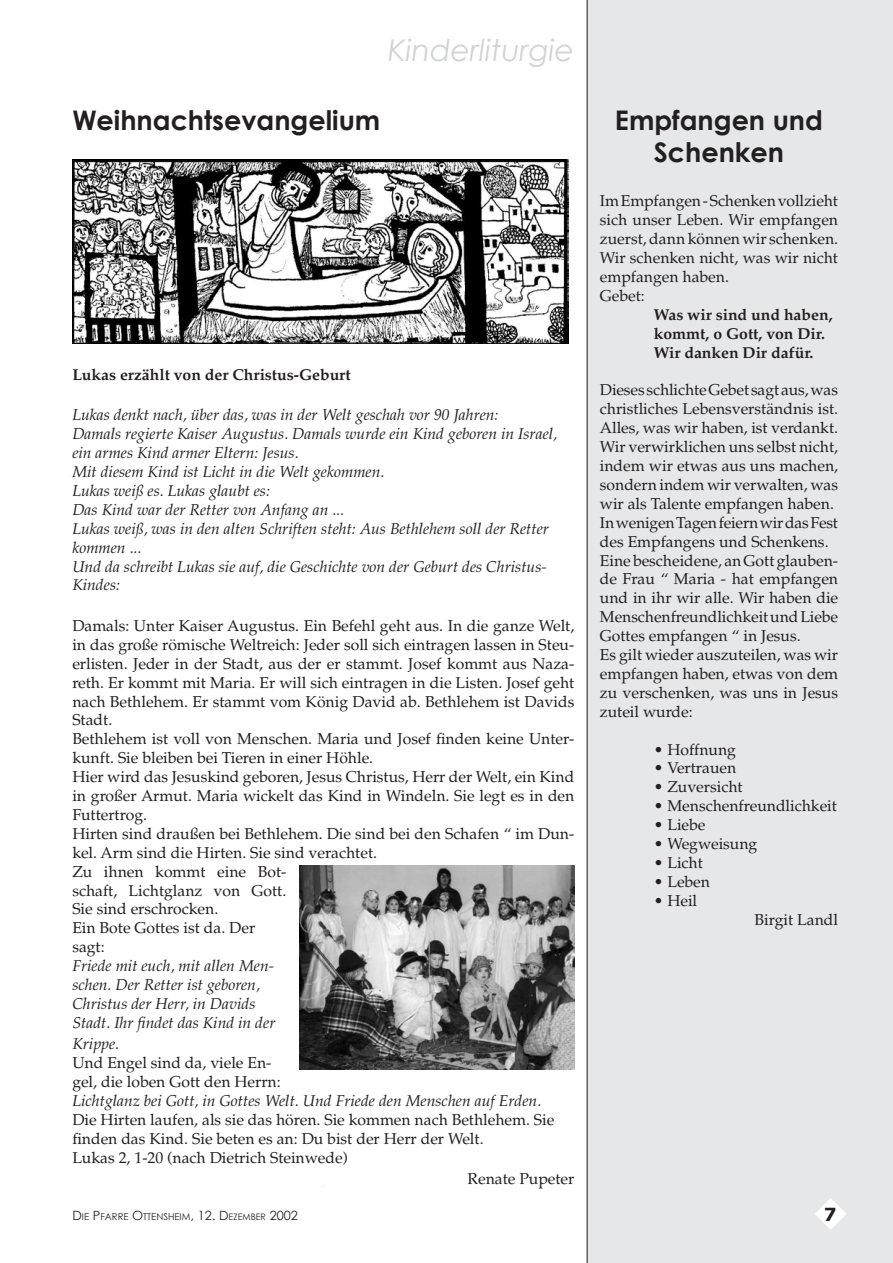
<style>
.page{position:relative;width:893px;height:1263px;background:#fff}
.page>*{position:absolute;margin:0;border:0;box-sizing:border-box;transform-origin:0 0}
.t1{font:italic 30px "Century Gothic";color:#d1d3d4}
.t2{font:700 27px/32.4px "Century Gothic";color:#231f20;text-align:center}
.t3{font:700 18px "Verdana";color:#231f20}
.t4{font:15.75px/18.9px "Palatino";color:#231f20}
.t5{font:italic 15.75px/18.9px "Palatino";color:#231f20}
.t6{font:700 15.75px/18.9px "Palatino";color:#231f20}
.t7{font:9.45px "Century Gothic";color:#231f20}
.s1{font-size:12.75px}
.s2{font-size:13.5px}
.s3{font-size:8.85px}
</style>
<div class="page">
<div style="left:587px;top:0;width:305px;height:1263px;background:#e6e7e8"></div>
<img style="left:72px;top:160px;width:496px;height:184px">
<img style="left:299px;top:866px;width:275px;height:204px">
<svg style="left:815px;top:1198px;width:31px;height:32px"></svg>
<hr style="left:586px;top:0;width:1px;height:1263px;background:#231f20">
<h1 class="t1" style="left:388px;top:31px;width:188px">Kinderliturgie</h1>
<h2 class="t2" style="left:72px;top:103px;width:309px">Weihnachtsevangelium</h2>
<p class="t6" style="left:72px;top:367px;width:280px">Lukas erzählt von der Christus-Geburt</p>
<p class="t5" style="left:72px;top:407px;width:486px">Lukas denkt nach, über das, was in der Welt geschah vor 90 Jahren:<br>Damals regierte Kaiser Augustus. Damals wurde ein Kind geboren in Israel, ein armes Kind armer Eltern: Jesus.<br>Mit diesem Kind ist Licht in die Welt gekommen.<br>Lukas weiß es. Lukas glaubt es:<br>Das Kind war der Retter von Anfang an ...<br>Lukas weiß, was in den alten Schriften steht: Aus Bethlehem soll der Retter kommen ...<br>Und da schreibt Lukas sie auf, die Geschichte von der Geburt des Christus-Kindes:</p>
<p class="t4" style="left:72px;top:618px;width:503px">Damals: Unter Kaiser Augustus. Ein Befehl geht aus. In die ganze Welt, in das große römische Weltreich: Jeder soll sich eintragen lassen in Steu&shy;erlisten. Jeder in der Stadt, aus der er stammt. Josef kommt aus Naza&shy;reth. Er kommt mit Maria. Er will sich eintragen in die Listen. Josef geht nach Bethlehem. Er stammt vom König David ab. Bethlehem ist Davids Stadt.<br>Bethlehem ist voll von Menschen. Maria und Josef finden keine Unter&shy;kunft. Sie bleiben bei Tieren in einer Höhle.<br>Hier wird das Jesuskind geboren, Jesus Christus, Herr der Welt, ein Kind in großer Armut. Maria wickelt das Kind in Windeln. Sie legt es in den Futtertrog.<br>Hirten sind draußen bei Bethlehem. Die sind bei den Schafen “ im Dun&shy;kel. Arm sind die Hirten. Sie sind verachtet.<br>Zu ihnen kommt eine Bot-<br>schaft, Lichtglanz von Gott.<br>Sie sind erschrocken.<br>Ein Bote Gottes ist da. Der<br>sagt:</p>
<p class="t5" style="left:72px;top:958px;width:205px">Friede mit euch, mit allen Men&shy;schen. Der Retter ist geboren,<br>Christus der Herr, in Davids<br>Stadt. Ihr findet das Kind in der</p>
<p class="t5" style="left:72px;top:1036px;width:48px">Krippe.</p>
<p class="t4" style="left:72px;top:1055px;width:210px">Und Engel sind da, viele En&shy;gel, die loben Gott den Herrn:</p>
<p class="t5" style="left:72px;top:1093px;width:470px">Lichtglanz bei Gott, in Gottes Welt. Und Friede den Menschen auf Erden.</p>
<p class="t4" style="left:72px;top:1112px;width:483px">Die Hirten laufen, als sie das hören. Sie kommen nach Bethlehem. Sie finden das Kind. Sie beten es an: Du bist der Herr der Welt.<br>Lukas 2, 1-20 (nach Dietrich Steinwede)</p>
<p class="t4" style="left:467px;top:1171px;width:108px">Renate Pupeter</p>
<p class="t7" style="left:72px;top:1211px;width:227px"><span class="s1">D</span>IE <span class="s1">P</span>FARRE <span class="s1">O</span>TTENSHEIM<span class="s2">,</span> <span class="s1">12. D</span><span class="s3">EZEMBER</span> <span class="s1">2002</span></p>
<h2 class="t2" style="left:615px;top:103px;width:209px">Empfangen und<br>Schenken</h2>
<p class="t4" style="left:600px;top:193px;width:240px">Im Empfangen - Schenken vollzieht sich unser Leben. Wir empfangen zuerst, dann können wir schenken.<br>Wir schenken nicht, was wir nicht empfangen haben.<br>Gebet:</p>
<p class="t6" style="left:654px;top:307px;width:180px">Was wir sind und haben, kommt, o Gott, von Dir.<br>Wir danken Dir dafür.</p>
<p class="t4" style="left:600px;top:382px;width:240px">Dieses schlichte Gebet sagt aus, was christliches Lebensverständnis ist.<br>Alles, was wir haben, ist verdankt.<br>Wir verwirklichen uns selbst nicht, indem wir etwas aus uns machen, sondern indem wir verwalten, was wir als Talente empfangen haben.<br>In wenigen Tagen feiern wir das Fest des Empfangens und Schenkens.<br>Eine bescheidene, an Gott glauben&shy;de Frau “ Maria - hat empfangen und in ihr wir alle. Wir haben die<br>Menschenfreundlichkeit und Liebe<br>Gottes empfangen “ in Jesus.<br>Es gilt wieder auszuteilen, was wir empfangen haben, etwas von dem zu verschenken, was uns in Jesus zuteil wurde:</p>
<p class="t4" style="left:654px;top:741px;width:83px">• Hoffnung</p>
<p class="t4" style="left:654px;top:760px;width:84px">• Vertrauen</p>
<p class="t4" style="left:654px;top:779px;width:90px">• Zuversicht</p>
<p class="t4" style="left:654px;top:798px;width:185px">• Menschenfreundlichkeit</p>
<p class="t4" style="left:654px;top:817px;width:53px">• Liebe</p>
<p class="t4" style="left:654px;top:836px;width:105px">• Wegweisung</p>
<p class="t4" style="left:654px;top:855px;width:50px">• Licht</p>
<p class="t4" style="left:654px;top:874px;width:58px">• Leben</p>
<p class="t4" style="left:654px;top:893px;width:45px">• Heil</p>
<p class="t4" style="left:754px;top:912px;width:85px">Birgit Landl</p>
<p class="t3" style="left:823px;top:1203px;width:14px">7</p>
</div>
